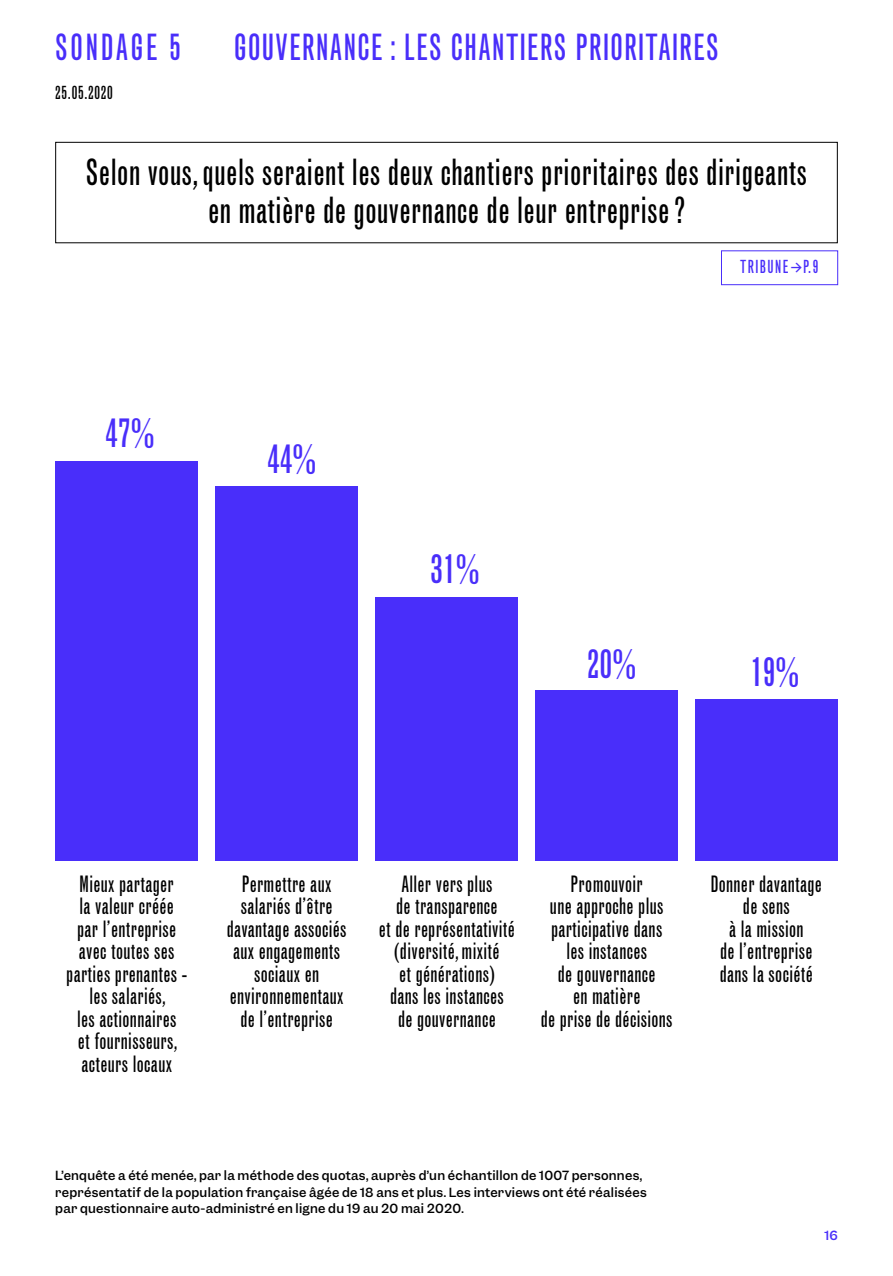
<style>
.page{position:relative;width:893px;height:1276px;background:#fff}
.page>*{position:absolute;margin:0;border:0;box-sizing:border-box;transform-origin:0 0}
.t1{font:39px "Grotesque MT Std Extra Cond";letter-spacing:.015em;color:#492efa}
.t2{font:36px/38.7px "Grotesque MT Std Extra Cond";letter-spacing:.015em;color:#000;text-align:center}
.t3{font:36px "Grotesque MT Std Extra Cond";letter-spacing:.04em;color:#492efa}
.t4{font:36px "Grotesque MT Std Extra Cond";letter-spacing:.08em;color:#492efa}
.t5{font:22.5px/22.5px "Grotesque MT Std Extra Cond";letter-spacing:.015em;color:#000;text-align:center}
.t6{font:18px "Grotesque MT Std Extra Cond";letter-spacing:.08em;color:#492efa}
.t7{font:18px "Grotesque MT Std Extra Cond";letter-spacing:.04em;color:#000}
.t8{font:500 12px/16.5px "Garnett";letter-spacing:.02em;color:#000}
.t9{font:500 12px "Garnett";color:#492efa}
.s1{font-family:"Neue Machina"}
</style>
<div class="page">
<div style="left:55px;top:142px;width:783px;height:101px;border:1px solid #000"></div>
<div style="left:55px;top:461px;width:143px;height:400px;background:#492efa"></div>
<div style="left:215px;top:486px;width:143px;height:375px;background:#492efa"></div>
<div style="left:376px;top:597px;width:142px;height:264px;background:#492efa"></div>
<div style="left:535px;top:690px;width:143px;height:171px;background:#492efa"></div>
<div style="left:695px;top:699px;width:143px;height:162px;background:#492efa"></div>
<div style="left:721px;top:250px;width:117px;height:35px;border:1px solid #492efa"></div>
<h2 class="t4" style="left:55px;top:26px;width:127px">SONDAGE 5</h2>
<h2 class="t3" style="left:234px;top:26px;width:486px">GOUVERNANCE : LES CHANTIERS PRIORITAIRES</h2>
<p class="t7" style="left:55px;top:82px;width:59px">25.05.2020</p>
<h2 class="t2" style="left:86px;top:153px;width:723px">Selon vous, quels seraient les deux chantiers prioritaires des dirigeants en matière de gouvernance de leur entreprise?</h2>
<h1 class="t1" style="left:105px;top:410px;width:50px">47%</h1>
<h1 class="t1" style="left:267px;top:435px;width:50px">44%</h1>
<p class="t6" style="left:740px;top:256px;width:80px">TRIBUNE<span class="s1">→</span>P.9</p>
<h1 class="t1" style="left:430px;top:546px;width:50px">31%</h1>
<h1 class="t1" style="left:587px;top:641px;width:50px">20%</h1>
<h1 class="t1" style="left:750px;top:649px;width:50px">19%</h1>
<p class="t5" style="left:66px;top:872px;width:122px">Mieux partager<br>la valeur créée par l’entreprise avec toutes ses parties prenantes - les salariés,<br>les actionnaires<br>et fournisseurs, acteurs locaux</p>
<p class="t5" style="left:227px;top:872px;width:121px">Permettre aux salariés d’être davantage associés aux engagements sociaux en environnementaux de l’entreprise</p>
<p class="t5" style="left:379px;top:872px;width:138px">Aller vers plus<br>de transparence<br>et de représentativité (diversité, mixité<br>et générations)<br>dans les instances<br>de gouvernance</p>
<p class="t5" style="left:541px;top:872px;width:133px">Promouvoir<br>une approche plus participative dans les instances<br>de gouvernance<br>en matière<br>de prise de décisions</p>
<p class="t5" style="left:711px;top:872px;width:113px">Donner davantage de sens<br>à la mission<br>de l’entreprise dans la société</p>
<p class="t8" style="left:55px;top:1167px;width:593px">L’enquête a été menée, par la méthode des quotas, auprès d’un échantillon de 1007 personnes, représentatif de la population française âgée de 18 ans et plus. Les interviews ont été réalisées par questionnaire auto-administré en ligne du 19 au 20 mai 2020.</p>
<p class="t9" style="left:825px;top:1227px;width:15px">16</p>
</div>
